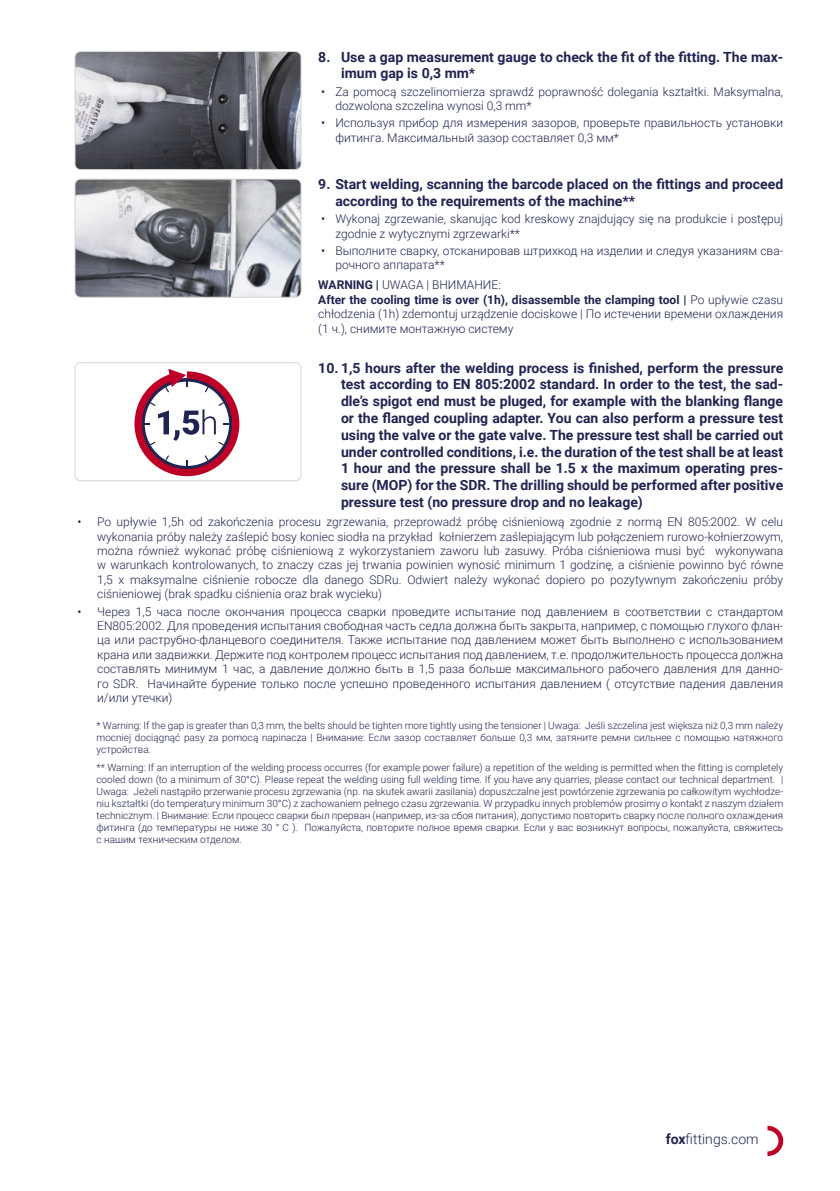
<style>
.page{position:relative;width:840px;height:1191px;background:#fff}
.page>*{position:absolute;margin:0;border:0;box-sizing:border-box;transform-origin:0 0}
.t1{font:700 14px/16.8px "Roboto";color:#212351}
.t2{font:300 14px "Roboto";color:#212351}
.t3{font:300 12px/14.4px "Roboto";color:#212351}
.t4{font:300 10px/12px "Roboto";color:#212351;text-align:justify}
.s1{font-weight:400}
.s2{font-weight:700}
</style>
<div class="page">
<img style="left:76px;top:52px;width:225px;height:118px">
<div style="left:74px;top:51px;width:227px;height:119px;border:1px solid #d6d6d6;border-radius:6px"></div>
<img style="left:76px;top:179px;width:225px;height:117px">
<div style="left:74px;top:179px;width:227px;height:119px;border:1px solid #d6d6d6;border-radius:6px"></div>
<svg style="left:767px;top:1125px;width:15px;height:31px"></svg>
<div style="left:74px;top:362px;width:227px;height:119px;border:1px solid #d6d6d6;border-radius:6px"></div>
<svg style="left:134px;top:369px;width:105px;height:107px"></svg>
<p class="t1" style="left:341px;top:48px;width:443px;text-indent:-23px">8. Use a gap measurement gauge to check the fit of the fitting. The max&shy;imum gap is 0,3 mm*</p>
<p class="t3" style="left:335px;top:84px;width:449px;text-indent:-14px"><span class="s1">•</span> Za pomocą szczelinomierza sprawdź poprawność dolegania kształtki. Maksymalna, dozwolona szczelina wynosi 0,3 mm*</p>
<p class="t3" style="left:335px;top:115px;width:449px;text-indent:-14px"><span class="s1">•</span> Используя прибор для измерения зазоров, проверьте правильность установки фитинга. Mаксимальный зазор составляет 0,3 мм*</p>
<p class="t1" style="left:335px;top:175px;width:449px;text-indent:-17px">9. Start welding, scanning the barcode placed on the fittings and proceed according to the requirements of the machine**</p>
<p class="t3" style="left:335px;top:211px;width:449px;text-indent:-14px"><span class="s1">•</span> Wykonaj zgrzewanie, skanując kod kreskowy znajdujący się na produkcie i postępuj zgodnie z wytycznymi zgrzewarki**</p>
<p class="t3" style="left:335px;top:243px;width:449px;text-indent:-14px"><span class="s1">•</span> Выполните сварку, отсканировав штрихкод на изделии и следуя указаниям сва&shy;рочного аппарата**</p>
<p class="t3" style="left:318px;top:277px;width:466px"><span class="s2">WARNING |</span> UWAGA | ВНИМАНИЕ:<br><span class="s2">After the cooling time is over (1h), disassemble the clamping tool |</span> Po upływie czasu chłodzenia (1h) zdemontuj urządzenie dociskowe | По истечении времени охлаждения (1 ч.), снимите монтажную систему</p>
<p class="t1" style="left:341px;top:359px;width:443px;text-align:justify;text-indent:-23px">10. 1,5 hours after the welding process is finished, perform the pressure test according to EN 805:2002 standard. In order to the test, the sad&shy;dle’s spigot end must be pluged, for example with the blanking flange or the flanged coupling adapter. You can also perform a pressure test using the valve or the gate valve. The pressure test shall be carried out under controlled conditions, i.e. the duration of the test shall be at least 1 hour and the pressure shall be 1.5 x the maximum operating pres&shy;sure (MOP) for the SDR. The drilling should be performed after positive pressure test (no pressure drop and no leakage)</p>
<p class="t3" style="left:97px;top:514px;width:687px;text-align:justify;text-indent:-20px"><span class="s1">•</span> Po upływie 1,5h od zakończenia procesu zgrzewania, przeprowadź próbę ciśnieniową zgodnie z normą EN 805:2002. W celu wykonania próby należy zaślepić bosy koniec siodła na przykład kołnierzem zaślepiającym lub połączeniem rurowo-kołnierzowym, można również wykonać próbę ciśnieniową z wykorzystaniem zaworu lub zasuwy. Próba ciśnieniowa musi być wykonywana w warunkach kontrolowanych, to znaczy czas jej trwania powinien wynosić minimum 1 godzinę, a ciśnienie powinno być równe 1,5 x maksymalne ciśnienie robocze dla danego SDRu. Odwiert należy wykonać dopiero po pozytywnym zakończeniu próby ciśnieniowej (brak spadku ciśnienia oraz brak wycieku)</p>
<p class="t3" style="left:97px;top:603px;width:687px;text-align:justify;text-indent:-20px"><span class="s1">•</span> Через 1,5 часа после окончания процесса сварки проведите испытание под давлением в соответствии с стандартом EN805:2002. Для проведения испытания свободная часть седла должна быть закрыта, например, с помощью глухого флан&shy;ца или раструбно-фланцевого соединителя. Также испытание под давлением может быть выполнено с использованием крана или задвижки. Держите под контролем процесс испытания под давлением, т.е. продолжительность процесса должна составлять минимум 1 час, а давление должно быть в 1,5 раза больше максимального рабочего давления для данно&shy;го SDR. Начинайте бурение только после успешно проведенного испытания давлением ( отсутствие падения давления и/или утечки)</p>
<p class="t4" style="left:96px;top:719px;width:687px">* Warning: If the gap is greater than 0,3 mm, the belts should be tighten more tightly using the tensioner | Uwaga: Jeśli szczelina jest większa niż 0,3 mm należy mocniej dociągnąć pasy za pomocą napinacza | Внимание: Если зазор составляет больше 0,3 мм, затяните ремни сильнее с помощью натяжного устройства.</p>
<p class="t4" style="left:96px;top:761px;width:687px">** Warning: If an interruption of the welding process occurres (for example power failure) a repetition of the welding is permitted when the fitting is completely cooled down (to a minimum of 30°C). Please repeat the welding using full welding time. If you have any quarries, please contact our technical department. | Uwaga: Jeżeli nastąpiło przerwanie procesu zgrzewania (np. na skutek awarii zasilania) dopuszczalne jest powtórzenie zgrzewania po całkowitym wychłodze&shy;niu kształtki (do temperatury minimum 30°C) z zachowaniem pełnego czasu zgrzewania. W przypadku innych problemów prosimy o kontakt z naszym działem technicznym. | Внимание: Если процесс сварки был прерван (например, из-за сбоя питания), допустимо повторить сварку после полного охлаждения фитинга (до температуры не ниже 30 ° C ). Пожалуйста, повторите полное время сварки. Если у вас возникнут вопросы, пожалуйста, свяжитесь с нашим техническим отделом.</p>
<p class="t2" style="left:665px;top:1129px;width:94px"><span class="s2">fox</span>fittings.com</p>
</div>
